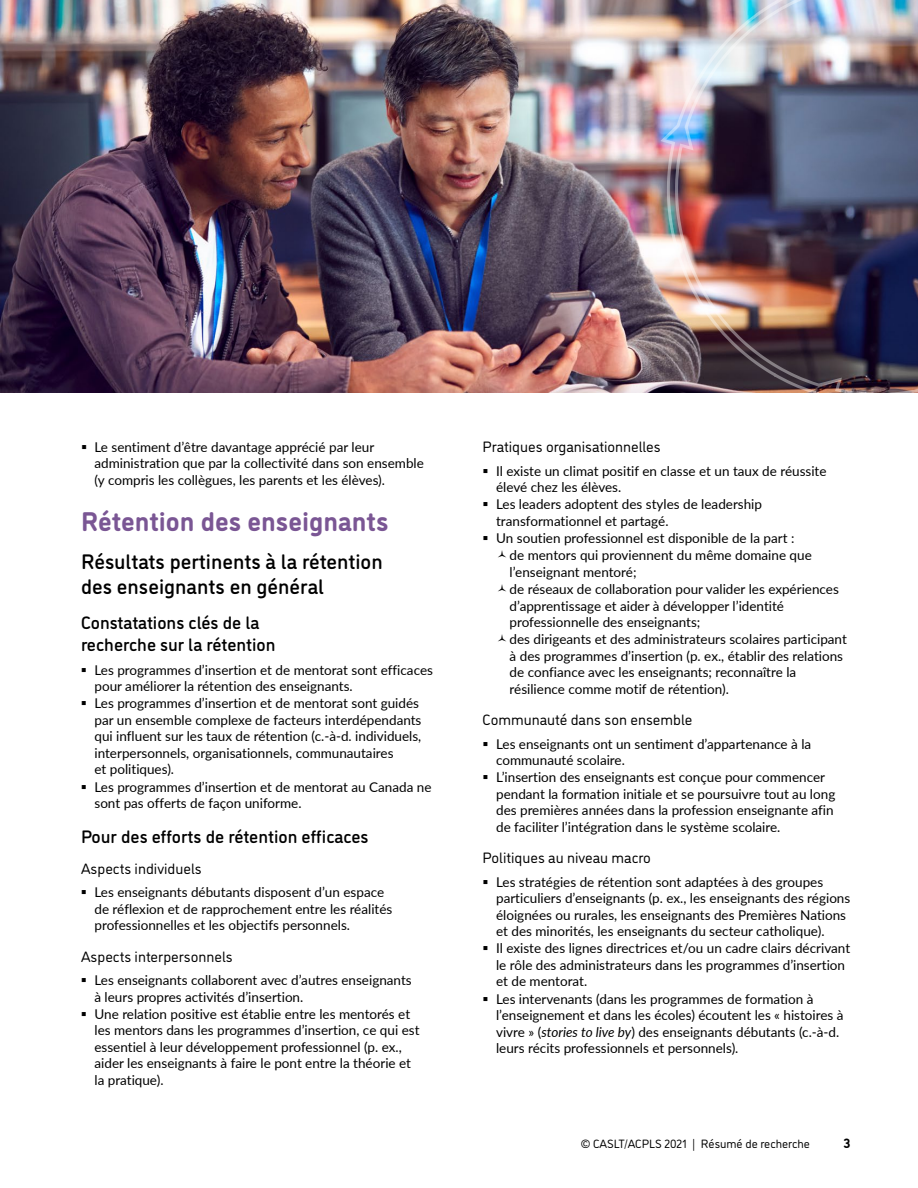
<style>
.page{position:relative;width:918px;height:1188px;background:#fff}
.page>*{position:absolute;margin:0;border:0;box-sizing:border-box;transform-origin:0 0}
.t1{font:700 27px "DI Nosaur";color:#7a5694}
.t2{font:500 21px/25.5px "DI Nosaur";color:#000}
.t3{font:500 18px/22.5px "DI Nosaur";color:#000}
.t4{font:15px "DI Nosaur";color:#000}
.t5{font:13.5px/16.6px "Lato";color:#000}
.t6{font:700 13.5px "DI Nosaur";color:#000}
.t7{font:12px "DI Nosaur";color:#000}
.s1{font-style:italic}
</style>
<div class="page">
<img style="left:0;top:0;width:657px;height:393px">
<img style="left:657px;top:0;width:261px;height:393px">
<p class="t5" style="left:95px;top:438px;width:331px">Le sentiment d’être davantage apprécié par leur administration que par la collectivité dans son ensemble (y compris les collègues, les parents et les élèves).</p>
<h1 class="t1" style="left:81px;top:501px;width:309px">Rétention des enseignants</h1>
<h2 class="t2" style="left:81px;top:547px;width:303px">Résultats pertinents à la rétention des enseignants en général</h2>
<h3 class="t3" style="left:81px;top:610px;width:196px">Constatations clés de la recherche sur la rétention</h3>
<p class="t5" style="left:94px;top:661px;width:340px">Les programmes d’insertion et de mentorat sont efficaces pour améliorer la rétention des enseignants.<br>Les programmes d’insertion et de mentorat sont guidés par un ensemble complexe de facteurs interdépendants qui influent sur les taux de rétention (c.-à-d. individuels, interpersonnels, organisationnels, communautaires<br>et politiques).<br>Les programmes d’insertion et de mentorat au Canada ne sont pas offerts de façon uniforme.</p>
<h3 class="t3" style="left:81px;top:824px;width:289px">Pour des efforts de rétention efficaces</h3>
<p class="t4" style="left:81px;top:858px;width:122px">Aspects individuels</p>
<p class="t5" style="left:94px;top:884px;width:299px">Les enseignants débutants disposent d’un espace de réflexion et de rapprochement entre les réalités professionnelles et les objectifs personnels.</p>
<p class="t4" style="left:81px;top:946px;width:153px">Aspects interpersonnels</p>
<p class="t5" style="left:94px;top:971px;width:327px">Les enseignants collaborent avec d’autres enseignants à leurs propres activités d’insertion.<br>Une relation positive est établie entre les mentorés et les mentors dans les programmes d’insertion, ce qui est essentiel à leur développement professionnel (p. ex., aider les enseignants à faire le pont entre la théorie et la pratique).</p>
<p class="t4" style="left:483px;top:436px;width:180px">Pratiques organisationnelles</p>
<p class="t5" style="left:496px;top:462px;width:332px">Il existe un climat positif en classe et un taux de réussite élevé chez les élèves.<br>Les leaders adoptent des styles de leadership transformationnel et partagé.<br>Un soutien professionnel est disponible de la part :</p>
<p class="t5" style="left:510px;top:547px;width:339px">de mentors qui proviennent du même domaine que l’enseignant mentoré;<br>de réseaux de collaboration pour valider les expériences d’apprentissage et aider à développer l’identité professionnelle des enseignants;<br>des dirigeants et des administrateurs scolaires participant à des programmes d’insertion (p. ex., établir des relations de confiance avec les enseignants; reconnaître la résilience comme motif de rétention).</p>
<p class="t4" style="left:483px;top:709px;width:211px">Communauté dans son ensemble</p>
<p class="t5" style="left:496px;top:735px;width:341px">Les enseignants ont un sentiment d’appartenance à la communauté scolaire.<br>L’insertion des enseignants est conçue pour commencer pendant la formation initiale et se poursuivre tout au long des premières années dans la profession enseignante afin de faciliter l’intégration dans le système scolaire.</p>
<p class="t4" style="left:483px;top:847px;width:170px">Politiques au niveau macro</p>
<p class="t5" style="left:496px;top:873px;width:356px">Les stratégies de rétention sont adaptées à des groupes particuliers d’enseignants (p. ex., les enseignants des régions éloignées ou rurales, les enseignants des Premières Nations et des minorités, les enseignants du secteur catholique).<br>Il existe des lignes directrices et/ou un cadre clairs décrivant le rôle des administrateurs dans les programmes d’insertion et de mentorat.<br>Les intervenants (dans les programmes de formation à l’enseignement et dans les écoles) écoutent les « histoires à vivre » (<span class="s1">stories to live by</span>) des enseignants débutants (c.‑à‑d. leurs récits professionnels et personnels).</p>
<p class="t7" style="left:581px;top:1135px;width:231px">© CASLT/ACPLS 2021 | Résumé de recherche</p>
<p class="t6" style="left:844px;top:1133px;width:8px">3</p>
</div>
